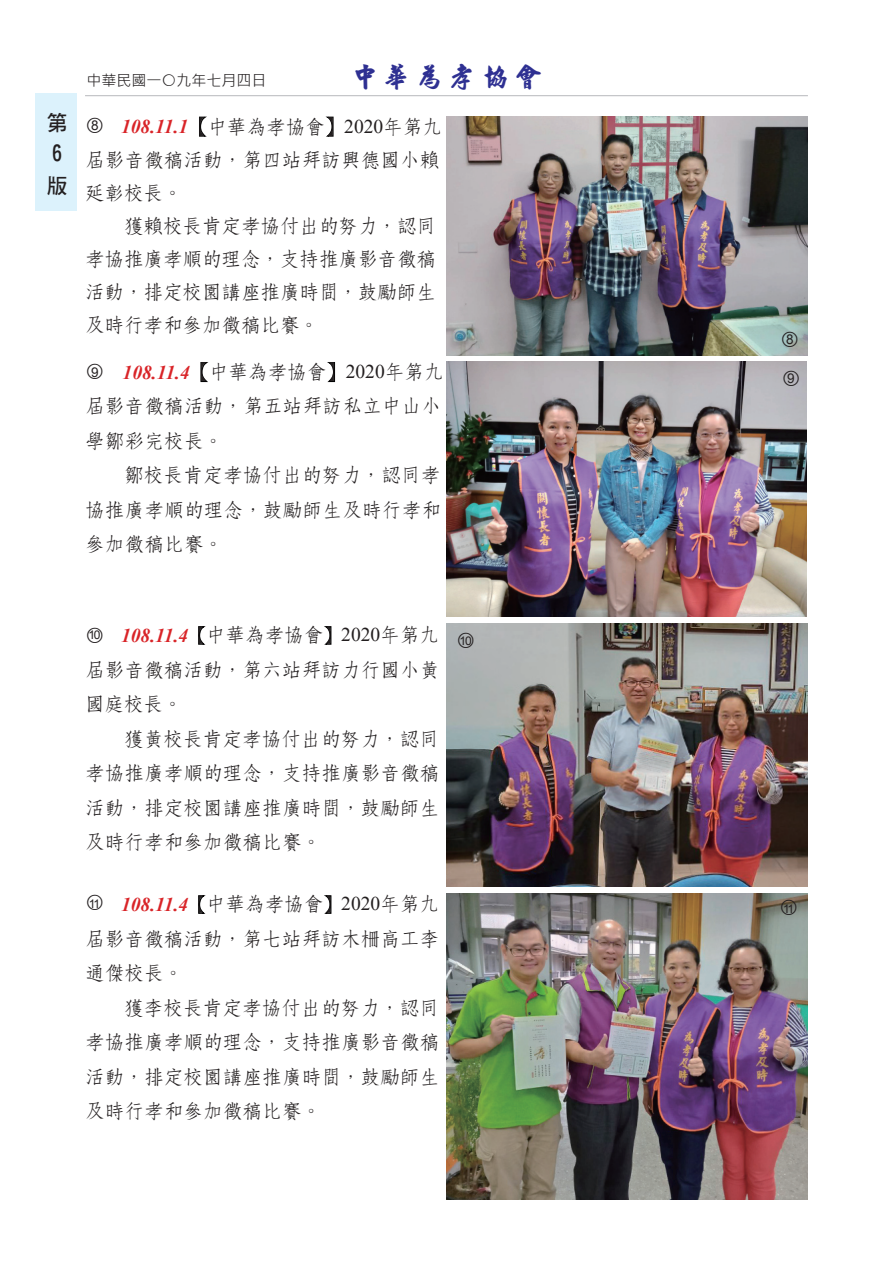
<style>
.page{position:relative;width:893px;height:1263px;background:#fff}
.page>*{position:absolute;margin:0;border:0;box-sizing:border-box;transform-origin:0 0}
.t1{font:27px "ID Hao Xing";letter-spacing:.2em;color:#2e3092}
.t2{font:21px/31.5px "DF Hei Bd HK BF";color:#231f20}
.t3{font:500 19.5px/34.5px "ID Song";letter-spacing:.01em;color:#231f20;text-align:justify}
.t4{font:19.5px/38.7px "Microsoft Jheng Hei";color:#231f20}
.t5{font:15px "Microsoft Jheng Hei";color:#231f20}
.t6{font:12px "Arial";color:#231f20}
.s1{font-family:"Times New Roman";font-weight:700;font-style:italic;color:#d92428}
.s2{font-family:"Adobe Ming Std";font-weight:300}
.s3{font-family:"Times New Roman";font-weight:400}
.s4{font-family:"Arial";font-size:13.5px}
.s5{font-family:"Adobe Ming Std";font-weight:300;font-size:18px}
.s6{font-family:"Microsoft Jheng Hei";font-size:19.5px}
</style>
<div class="page">
<div style="left:35px;top:94px;width:42px;height:117px;background:#dcf2fc"></div>
<hr style="left:85px;top:95px;width:723px;height:1px;background:#bcbdc0">
<svg style="left:200px;top:362px;width:9px;height:21px"></svg>
<svg style="left:327px;top:362px;width:9px;height:21px"></svg>
<svg style="left:199px;top:116px;width:8px;height:21px"></svg>
<svg style="left:325px;top:116px;width:9px;height:21px"></svg>
<svg style="left:198px;top:626px;width:8px;height:19px"></svg>
<svg style="left:324px;top:626px;width:8px;height:19px"></svg>
<img style="left:446px;top:117px;width:362px;height:238px">
<img style="left:446px;top:362px;width:361px;height:255px">
<img style="left:446px;top:623px;width:362px;height:263px">
<img style="left:446px;top:893px;width:362px;height:306px">
<svg style="left:198px;top:895px;width:8px;height:19px"></svg>
<svg style="left:324px;top:895px;width:8px;height:19px"></svg>
<p class="t2" style="left:46px;top:107px;width:22px">第<br>6版</p>
<p class="t5" style="left:86px;top:71px;width:181px">中華民國一○九年七月四日</p>
<h1 class="t1" style="left:352px;top:64px;width:191px">中華為孝協會</h1>
<p class="t3" style="left:85px;top:110px;width:358px;line-height:33px;text-align:left;text-indent:36px"><span class="s1">108.11.1</span><span class="s2">【</span>中華為孝協會<span class="s2">】</span><span class="s3">2020</span>年第九屆影音徵稿活動，第四站拜訪興德國小賴延彰校長。</p>
<p class="t3" style="left:85px;top:209px;width:352px;line-height:33px;text-indent:39px">獲賴校長肯定孝協付出的努力，認同孝協推廣孝順的理念，支持推廣影音徵稿活動，排定校園講座推廣時間，鼓勵師生及時行孝和參加徵稿比賽。</p>
<p class="t4" style="left:85px;top:106px;width:21px">〇<sup>8</sup></p>
<p class="t3" style="left:85px;top:355px;width:360px;text-indent:38px"><span class="s1">108.11.4</span><span class="s2">【</span>中華為孝協會<span class="s2">】</span><span class="s3">2020</span>年第九屆影音徵稿活動，第五站拜訪私立中山小學鄒彩完校長。</p>
<p class="t3" style="left:85px;top:458px;width:357px;text-indent:39px">鄒校長肯定孝協付出的努力，認同孝協推廣孝順的理念，鼓勵師生及時行孝和參加徵稿比賽。</p>
<p class="t4" style="left:85px;top:353px;width:21px">〇<span class="s4">9</span></p>
<p class="t3" style="left:85px;top:618px;width:356px;text-indent:36px"><span class="s1">108.11.4</span><span class="s5">【</span>中華為孝協會<span class="s5">】</span><span class="s3">2020</span>年第九屆影音徵稿活動，第六站拜訪力行國小黃國庭校長。</p>
<p class="t3" style="left:85px;top:722px;width:356px;text-indent:39px">獲黃校長肯定孝協付出的努力，認同孝協推廣孝順的理念，支持推廣影音徵稿活動，排定校園講座推廣時間，鼓勵師生及時行孝和參加徵稿比賽。</p>
<p class="t6" style="left:85px;top:627px;width:21px"><span class="s6">〇</span>1 0</p>
<p class="t3" style="left:85px;top:887px;width:356px;text-indent:36px"><span class="s1">108.11.4</span><span class="s5">【</span>中華為孝協會<span class="s5">】</span><span class="s3">2020</span>年第九屆影音徵稿活動，第七站拜訪木柵高工李通傑校長。</p>
<p class="t3" style="left:85px;top:991px;width:356px;text-indent:39px">獲李校長肯定孝協付出的努力，認同孝協推廣孝順的理念，支持推廣影音徵稿活動，排定校園講座推廣時間，鼓勵師生及時行孝和參加徵稿比賽。</p>
<p class="t6" style="left:85px;top:896px;width:21px"><span class="s6">〇</span>1 1</p>
<p class="t6" style="left:456px;top:632px;width:21px"><span class="s6">〇</span>1 0</p>
<p class="t4" style="left:780px;top:321px;width:22px">〇<sup>8</sup>〇<sup>9</sup></p>
<p class="t6" style="left:779px;top:901px;width:21px"><span class="s6">〇</span>1 1</p>
</div>
